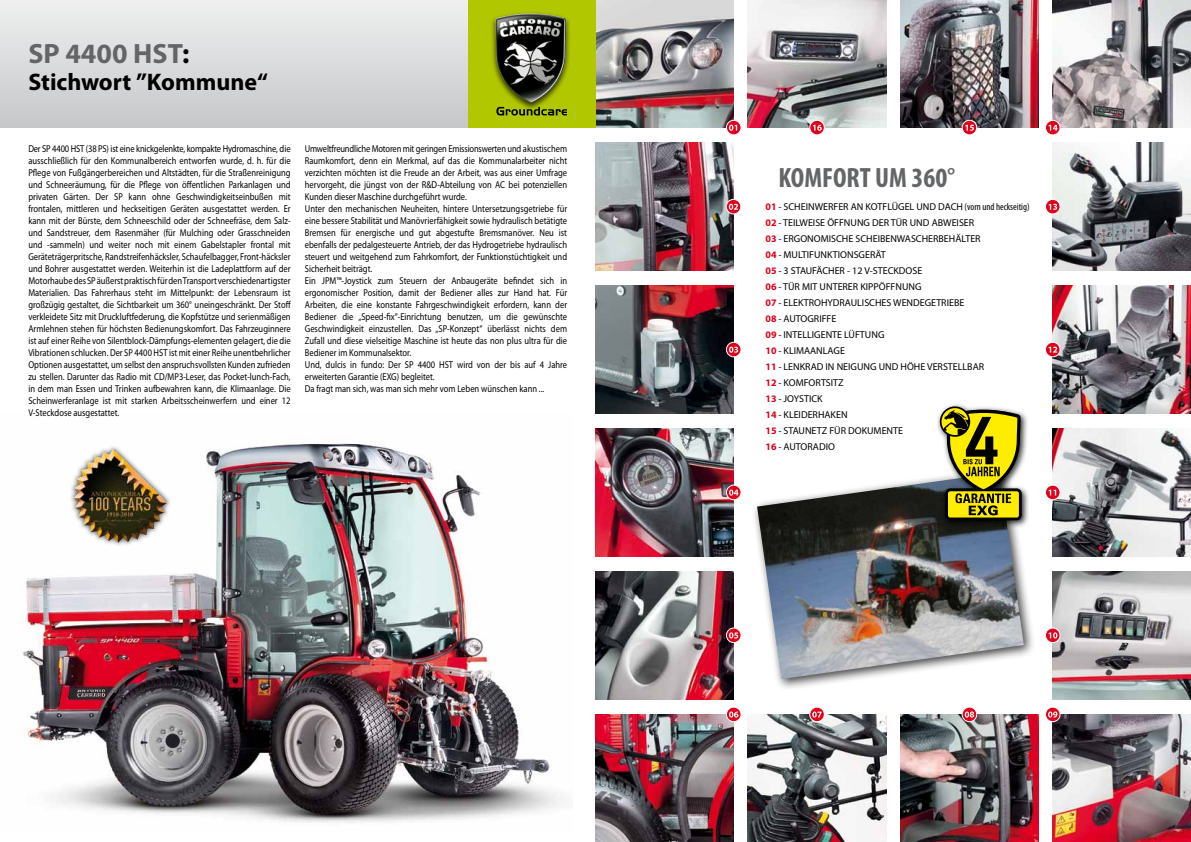
<style>
.page{position:relative;width:1191px;height:842px;background:#fff}
.page>*{position:absolute;margin:0;border:0;box-sizing:border-box;transform-origin:0 0}
.t1{font:700 condensed 28px "Myriad Pro";color:#646567}
.t2{font:700 28px "Myriad Pro";color:#646567}
.t3{font:700 24px "Myriad Pro";color:#000}
.t4{font:10px/12px "Myriad Pro";color:#000;text-align:justify;scale:.85 1}
.t5{font:10px/16px "Myriad Pro";color:#000}
.s1{color:#000}
.s2{font-weight:700;color:#e2001a}
.s3{font-stretch:condensed}
</style>
<div class="page">
<img style="left:595px;top:143px;width:138px;height:127px">
<img style="left:595px;top:571px;width:138px;height:128px">
<img style="left:595px;top:0;width:138px;height:128px">
<img style="left:900px;top:714px;width:138px;height:128px">
<img style="left:748px;top:0;width:138px;height:128px">
<img style="left:1052px;top:571px;width:139px;height:128px">
<img style="left:1052px;top:143px;width:139px;height:127px">
<img style="left:1052px;top:0;width:139px;height:128px">
<img style="left:1052px;top:714px;width:139px;height:128px">
<img style="left:900px;top:0;width:138px;height:128px">
<img style="left:1052px;top:286px;width:139px;height:127px">
<img style="left:748px;top:714px;width:138px;height:128px">
<img style="left:595px;top:429px;width:138px;height:127px">
<img style="left:22px;top:443px;width:542px;height:380px">
<img style="left:595px;top:286px;width:138px;height:127px">
<img style="left:595px;top:714px;width:138px;height:128px">
<img style="left:1052px;top:429px;width:139px;height:127px">
<div style="left:468px;top:0;width:127px;height:128px;background:#b1c800"></div>
<div style="left:490px;top:11px;width:81px;height:100px;background:#000;opacity:.75"></div>
<img style="left:495px;top:14px;width:71px;height:89px">
<svg style="left:496px;top:107px;width:71px;height:9px"></svg>
<div style="left:0;top:0;width:468px;height:128px;background:linear-gradient(to bottom,#eff0f0,#c6c7c9)"></div>
<svg style="left:726px;top:120px;width:15px;height:15px"></svg>
<div style="left:726px;top:120px;width:15px;height:15px;border:1px solid #fff;border-radius:50%"></div>
<svg style="left:729px;top:125px;width:8px;height:6px"></svg>
<svg style="left:726px;top:199px;width:15px;height:15px"></svg>
<div style="left:725px;top:199px;width:16px;height:15px;border:1px solid #fff;border-radius:50%"></div>
<svg style="left:729px;top:204px;width:9px;height:6px"></svg>
<svg style="left:726px;top:342px;width:15px;height:15px"></svg>
<div style="left:726px;top:342px;width:15px;height:15px;border:1px solid #fff;border-radius:50%"></div>
<svg style="left:729px;top:347px;width:9px;height:6px"></svg>
<svg style="left:726px;top:485px;width:15px;height:15px"></svg>
<div style="left:726px;top:485px;width:15px;height:15px;border:1px solid #fff;border-radius:50%"></div>
<svg style="left:729px;top:489px;width:9px;height:7px"></svg>
<svg style="left:726px;top:707px;width:15px;height:15px"></svg>
<div style="left:726px;top:707px;width:15px;height:15px;border:1px solid #fff;border-radius:50%"></div>
<svg style="left:729px;top:711px;width:9px;height:6px"></svg>
<svg style="left:726px;top:628px;width:15px;height:15px"></svg>
<div style="left:726px;top:627px;width:15px;height:16px;border:1px solid #fff;border-radius:50%"></div>
<svg style="left:729px;top:632px;width:9px;height:6px"></svg>
<svg style="left:809px;top:707px;width:15px;height:15px"></svg>
<div style="left:809px;top:707px;width:16px;height:15px;border:1px solid #fff;border-radius:50%"></div>
<svg style="left:812px;top:711px;width:9px;height:6px"></svg>
<svg style="left:962px;top:707px;width:14px;height:15px"></svg>
<div style="left:961px;top:707px;width:16px;height:15px;border:1px solid #fff;border-radius:50%"></div>
<svg style="left:964px;top:711px;width:10px;height:6px"></svg>
<svg style="left:1045px;top:707px;width:15px;height:15px"></svg>
<div style="left:1045px;top:707px;width:15px;height:15px;border:1px solid #fff;border-radius:50%"></div>
<svg style="left:1048px;top:711px;width:9px;height:6px"></svg>
<svg style="left:1045px;top:628px;width:15px;height:15px"></svg>
<div style="left:1045px;top:627px;width:15px;height:16px;border:1px solid #fff;border-radius:50%"></div>
<svg style="left:1048px;top:632px;width:9px;height:6px"></svg>
<svg style="left:1045px;top:485px;width:15px;height:15px"></svg>
<div style="left:1045px;top:485px;width:15px;height:15px;border:1px solid #fff;border-radius:50%"></div>
<svg style="left:1048px;top:490px;width:8px;height:5px"></svg>
<svg style="left:1045px;top:342px;width:15px;height:15px"></svg>
<div style="left:1045px;top:342px;width:15px;height:15px;border:1px solid #fff;border-radius:50%"></div>
<svg style="left:1048px;top:347px;width:9px;height:6px"></svg>
<svg style="left:1045px;top:199px;width:15px;height:15px"></svg>
<div style="left:1045px;top:199px;width:15px;height:15px;border:1px solid #fff;border-radius:50%"></div>
<svg style="left:1048px;top:204px;width:9px;height:6px"></svg>
<svg style="left:1045px;top:120px;width:15px;height:15px"></svg>
<div style="left:1045px;top:120px;width:15px;height:15px;border:1px solid #fff;border-radius:50%"></div>
<svg style="left:1048px;top:125px;width:9px;height:6px"></svg>
<svg style="left:962px;top:120px;width:14px;height:15px"></svg>
<div style="left:961px;top:120px;width:16px;height:15px;border:1px solid #fff;border-radius:50%"></div>
<svg style="left:965px;top:125px;width:9px;height:6px"></svg>
<svg style="left:809px;top:120px;width:15px;height:15px"></svg>
<div style="left:809px;top:120px;width:16px;height:15px;border:1px solid #fff;border-radius:50%"></div>
<svg style="left:813px;top:125px;width:8px;height:6px"></svg>
<div style="left:750px;top:465px;width:284px;height:225px;background:#000;opacity:.75"></div>
<img style="left:757px;top:472px;width:266px;height:207px">
<div style="left:68px;top:443px;width:103px;height:104px;background:#000;opacity:.75"></div>
<img style="left:73px;top:448px;width:95px;height:95px">
<div style="left:935px;top:402px;width:94px;height:126px;background:#000;opacity:.8"></div>
<svg style="left:939px;top:406px;width:82px;height:114px;background:#9d9524"></svg>
<h1 class="t2" style="left:28px;top:35px;width:162px">SP 4400 HST<span class="s1">:</span></h1>
<h2 class="t3" style="left:28px;top:66px;width:241px">Stichwort ”Kommune“</h2>
<p class="t4" style="left:28px;top:143px;width:310px">Der SP 4400 HST (38 PS) ist eine knickgelenkte, kompakte Hydromaschine, die ausschließlich für den Kommunalbereich entworfen wurde, d. h. für die Pflege von Fußgängerbereichen und Altstädten, für die Straßenreinigung und Schneeräumung, für die Pflege von öffentlichen Parkanlagen und privaten Gärten. Der SP kann ohne Geschwindigkeitseinbußen mit frontalen, mittleren und heckseitigen Geräten ausgestattet werden. Er kann mit der Bürste, dem Schneeschild oder der Schneefräse, dem Salz&shy;und Sandstreuer, dem Rasenmäher (für Mulching oder Grasschneiden und -sammeln) und weiter noch mit einem Gabelstapler frontal mit Geräteträgerpritsche, Randstreifenhäcksler, Schaufelbagger, Front-häcksler und Bohrer ausgestattet werden. Weiterhin ist die Ladeplattform auf der Motorhaube des SP äußerst praktisch für den Transport verschiedenartigster Materialien. Das Fahrerhaus steht im Mittelpunkt: der Lebensraum ist großzügig gestaltet, die Sichtbarkeit um 360° uneingeschränkt. Der Stoff verkleidete Sitz mit Druckluftfederung, die Kopfstütze und serienmäßigen Armlehnen stehen für höchsten Bedienungskomfort. Das Fahrzeuginnere ist auf einer Reihe von Silentblock-Dämpfungs-elementen gelagert, die die Vibrationen schlucken. Der SP 4400 HST ist mit einer Reihe unentbehrlicher Optionen ausgestattet, um selbst den anspruchsvollsten Kunden zufrieden zu stellen. Darunter das Radio mit CD/MP3-Leser, das Pocket-lunch-Fach, in dem man Essen und Trinken aufbewahren kann, die Klimaanlage. Die Scheinwerferanlage ist mit starken Arbeitsscheinwerfern und einer 12<br>V-Steckdose ausgestattet.</p>
<p class="t4" style="left:305px;top:143px;width:310px;text-align:left">Umweltfreundliche Motoren mit geringen Emissionswerten und akustischem Raumkomfort, denn ein Merkmal, auf das die Kommunalarbeiter nicht verzichten möchten ist die Freude an der Arbeit, was aus einer Umfrage hervorgeht, die jüngst von der R&amp;D-Abteilung von AC bei potenziellen Kunden dieser Maschine durchgeführt wurde.<br>Unter den mechanischen Neuheiten, hintere Untersetzungsgetriebe für eine bessere Stabilität und Manövrierfähigkeit sowie hydraulisch betätigte Bremsen für energische und gut abgestufte Bremsmanöver. Neu ist ebenfalls der pedalgesteuerte Antrieb, der das Hydrogetriebe hydraulisch steuert und weitgehend zum Fahrkomfort, der Funktionstüchtigkeit und Sicherheit beiträgt.<br>Ein JPM™-Joystick zum Steuern der Anbaugeräte befindet sich in ergonomischer Position, damit der Bediener alles zur Hand hat. Für Arbeiten, die eine konstante Fahrgeschwindigkeit erfordern, kann der Bediener die „Speed-fix“-Einrichtung benutzen, um die gewünschte Geschwindigkeit einzustellen. Das „SP-Konzept“ überlässt nichts dem Zufall und diese vielseitige Maschine ist heute das non plus ultra für die Bediener im Kommunalsektor.<br>Und, dulcis in fundo: Der SP 4400 HST wird von der bis auf 4 Jahre erweiterten Garantie (EXG) begleitet.<br>Da fragt man sich, was man sich mehr vom Leben wünschen kann ...</p>
<h1 class="t1" style="left:778px;top:160px;width:178px">KOMFORT UM 360°</h1>
<p class="t5" style="left:765px;top:198px;width:265px"><span class="s2">01</span> - SCHEINWERFER AN KOTFLÜGEL UND DACH <span class="s3">(vorn und heckseitig)<br></span><span class="s2">02</span> - TEILWEISE ÖFFNUNG DER TÜR UND ABWEISER<br><span class="s2">03</span> - ERGONOMISCHE SCHEIBENWASCHERBEHÄLTER<br><span class="s2">04</span> - MULTIFUNKTIONSGERÄT<br><span class="s2">05</span> - 3 STAUFÄCHER - 12 V-STECKDOSE<br><span class="s2">06</span> - TÜR MIT UNTERER KIPPÖFFNUNG<br><span class="s2">07</span> - ELEKTROHYDRAULISCHES WENDEGETRIEBE<br><span class="s2">08</span> - AUTOGRIFFE<br><span class="s2">09</span> - INTELLIGENTE LÜFTUNG<br><span class="s2">10</span> - KLIMAANLAGE<br><span class="s2">11</span> - LENKRAD IN NEIGUNG UND HÖHE VERSTELLBAR<br><span class="s2">12</span> - KOMFORTSITZ<br><span class="s2">13</span> - JOYSTICK<br><span class="s2">14</span> - KLEIDERHAKEN<br><span class="s2">15</span> - STAUNETZ FÜR DOKUMENTE<br><span class="s2">16</span> - AUTORADIO</p>
</div>
